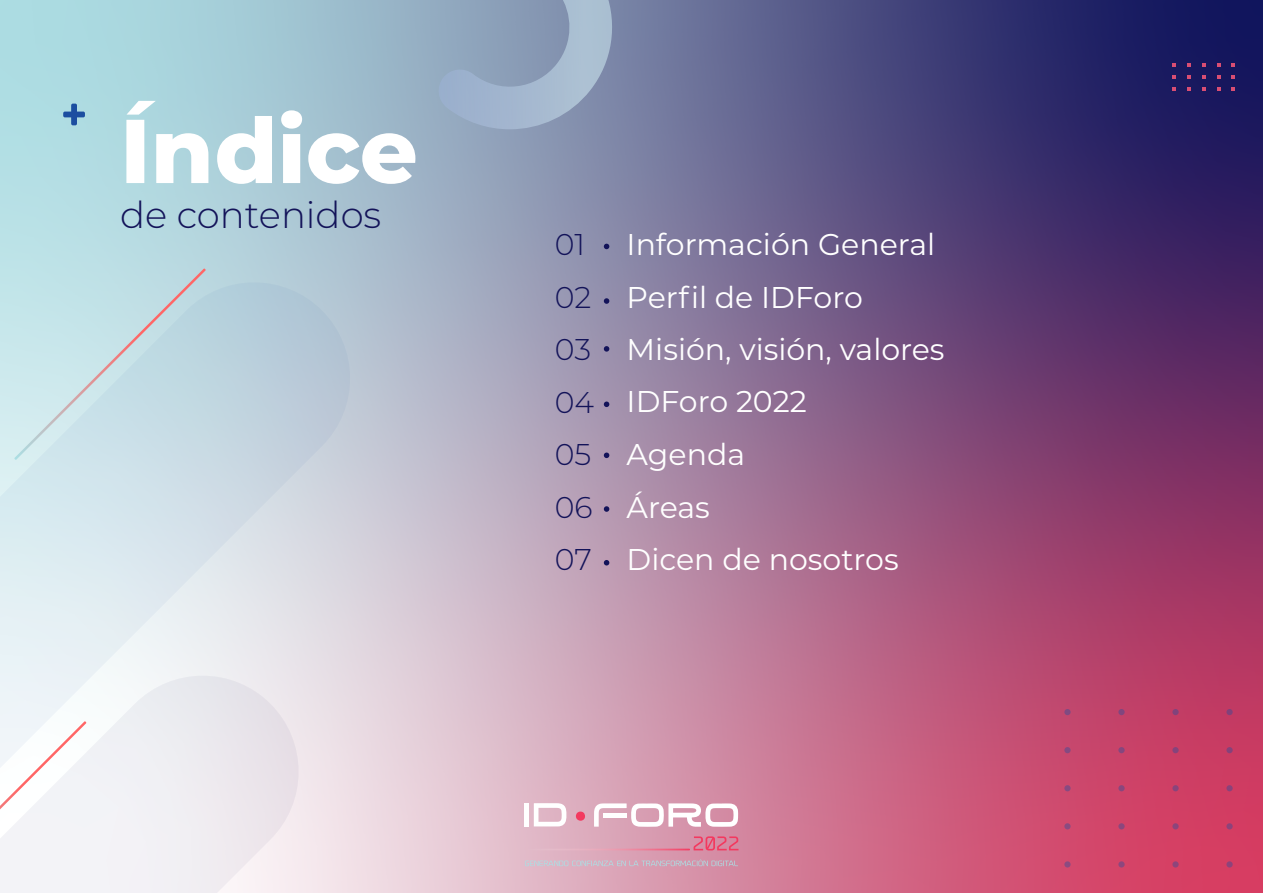
<style>
.page{position:relative;width:1263px;height:893px;background:#fff}
.page>*{position:absolute;margin:0;border:0;box-sizing:border-box;transform-origin:0 0}
.t1{font:800 90.45px "Montserrat";color:#fff}
.t2{font:300 37.05px "Montserrat";color:#131359}
.t3{font:30px/52.5px "Montserrat";color:#fff}
.t4{font:300 30px "Montserrat";color:#131359}
.s1{font-weight:300;color:#131359}
</style>
<div class="page">
<img style="left:0;top:0;width:1263px;height:893px">
<svg style="left:63px;top:104px;width:22px;height:21px"></svg>
<svg style="left:0;top:282px;width:350px;height:566px"></svg>
<svg style="left:0;top:676px;width:299px;height:217px;fill:#f0f0f3"></svg>
<svg style="left:14px;top:269px;width:192px;height:191px"></svg>
<svg style="left:0;top:721px;width:86px;height:88px"></svg>
<svg style="left:1172px;top:75px;width:3px;height:4px"></svg>
<svg style="left:1187px;top:75px;width:3px;height:4px"></svg>
<svg style="left:1202px;top:75px;width:3px;height:4px"></svg>
<svg style="left:1217px;top:75px;width:3px;height:4px"></svg>
<svg style="left:1232px;top:75px;width:3px;height:4px"></svg>
<svg style="left:439px;top:0;width:173px;height:129px"></svg>
<svg style="left:1064px;top:709px;width:6px;height:6px"></svg>
<div style="left:1118px;top:709px;width:7px;height:6px;background:#81467e;border-radius:50%"></div>
<div style="left:1172px;top:709px;width:7px;height:6px;background:#81437b;border-radius:50%"></div>
<div style="left:1226px;top:709px;width:7px;height:6px;background:#81417a;border-radius:50%"></div>
<svg style="left:1064px;top:747px;width:6px;height:6px"></svg>
<div style="left:1118px;top:747px;width:7px;height:6px;background:#85477e;border-radius:50%"></div>
<div style="left:1172px;top:747px;width:7px;height:6px;background:#85447b;border-radius:50%"></div>
<div style="left:1226px;top:747px;width:7px;height:6px;background:#85427a;border-radius:50%"></div>
<svg style="left:1064px;top:785px;width:6px;height:6px"></svg>
<div style="left:1118px;top:785px;width:7px;height:6px;background:#88477d;border-radius:50%"></div>
<div style="left:1172px;top:785px;width:7px;height:6px;background:#89447b;border-radius:50%"></div>
<div style="left:1226px;top:785px;width:7px;height:6px;background:#89427a;border-radius:50%"></div>
<svg style="left:1064px;top:823px;width:6px;height:6px"></svg>
<div style="left:1118px;top:823px;width:7px;height:6px;background:#8b477d;border-radius:50%"></div>
<div style="left:1172px;top:823px;width:7px;height:6px;background:#8b457b;border-radius:50%"></div>
<div style="left:1226px;top:823px;width:7px;height:6px;background:#8c437a;border-radius:50%"></div>
<svg style="left:1064px;top:861px;width:6px;height:6px"></svg>
<div style="left:1118px;top:861px;width:7px;height:6px;background:#8d477d;border-radius:50%"></div>
<div style="left:1172px;top:861px;width:7px;height:6px;background:#8d457b;border-radius:50%"></div>
<div style="left:1226px;top:861px;width:7px;height:6px;background:#8d437a;border-radius:50%"></div>
<svg style="left:604px;top:298px;width:5px;height:6px"></svg>
<svg style="left:604px;top:346px;width:5px;height:6px"></svg>
<svg style="left:604px;top:402px;width:5px;height:5px"></svg>
<svg style="left:604px;top:453px;width:5px;height:5px"></svg>
<svg style="left:604px;top:506px;width:5px;height:6px"></svg>
<svg style="left:604px;top:560px;width:5px;height:5px"></svg>
<svg style="left:604px;top:244px;width:5px;height:5px"></svg>
<svg style="left:534px;top:803px;width:33px;height:23px"></svg>
<svg style="left:594px;top:803px;width:144px;height:24px"></svg>
<hr style="left:603px;top:813px;width:24px;height:4px;background:#fff">
<div style="left:524px;top:803px;width:5px;height:23px;background:#fff"></div>
<div style="left:576px;top:811px;width:9px;height:10px;background:#f3395f;border-radius:50%"></div>
<svg style="left:694px;top:836px;width:44px;height:14px"></svg>
<svg style="left:525px;top:859px;width:213px;height:7px"></svg>
<svg style="left:524px;top:849px;width:166px;height:1px"></svg>
<h1 class="t1" style="left:120px;top:85px;width:299px">Índice</h1>
<p class="t2" style="left:120px;top:189px;width:263px">de contenidos</p>
<p class="t4" style="left:555px;top:224px;width:32px">01</p>
<p class="t3" style="left:627px;top:217px;width:310px">Información General</p>
<p class="t3" style="left:555px;top:270px;width:391px"><span class="s1">02</span> Perfil de IDForo<br><span class="s1">03</span> Misión, visión, valores<br><span class="s1">04</span> IDForo 2022<br><span class="s1">05</span> Agenda<br><span class="s1">06</span> Áreas<br><span class="s1">07</span> Dicen de nosotros</p>
</div>
